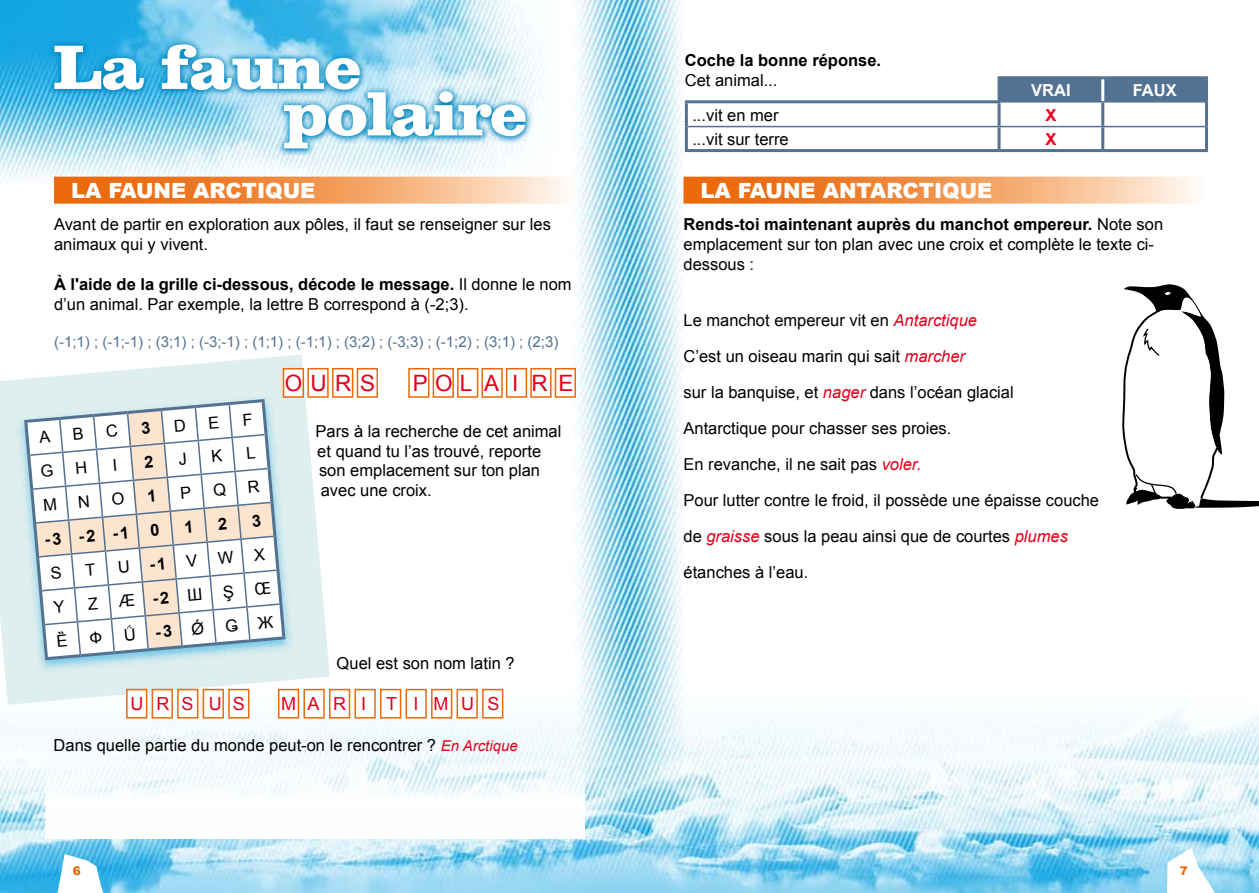
<style>
.page{position:relative;width:1259px;height:893px;background:#fff}
.page>*{position:absolute;margin:0;border:0;box-sizing:border-box;transform-origin:0 0}
.t1{font:60px/46.5px "Clarendon";color:#fff}
.t2{font:22.5px "Arial";letter-spacing:.5em;color:#e2001a}
.t3{font:22.5px "Arial";letter-spacing:.375em;color:#e2001a}
.t4{font:900 21px "Arial";color:#fff}
.t5{font:18px "Arial";letter-spacing:.75em;color:#e2001a}
.t6{font:18px "Arial";letter-spacing:.73em;color:#e2001a}
.t7{font:16.5px/19.8px "Arial";color:#000}
.t8{font:700 16.5px "Arial";color:#000}
.t9{font:700 16.5px "Arial";color:#fff}
.t10{font:700 16.5px "Arial";color:#e2001a}
.t11{font:15px "Arial";color:#537190}
.t12{font:900 12px "Arial";color:#eb690b}
.s1{font-weight:700}
.s2{font-style:italic;font-size:15px;color:#e2001a}
.s3{font-style:italic;color:#e2001a}
</style>
<div class="page">
<img style="left:0;top:0;width:1259px;height:893px">
<svg style="left:0;top:355px;width:330px;height:350px;fill:#dfeeee"></svg>
<svg style="left:54px;top:854px;width:56px;height:39px"></svg>
<svg style="left:1164px;top:848px;width:51px;height:45px"></svg>
<svg style="left:54px;top:177px;width:521px;height:27px;background:#f39f61"></svg>
<svg style="left:683px;top:177px;width:521px;height:27px;background:#f3a062"></svg>
<svg style="left:47px;top:37px;width:486px;height:119px;background:#78c4e3"></svg>
<div style="left:283px;top:368px;width:21px;height:30px;background:#fff;border:2px solid #eb690b"></div>
<div style="left:307px;top:368px;width:22px;height:30px;background:#fff;border:2px solid #eb690b"></div>
<div style="left:332px;top:368px;width:21px;height:30px;background:#fff;border:2px solid #eb690b"></div>
<div style="left:357px;top:368px;width:21px;height:30px;background:#fff;border:2px solid #eb690b"></div>
<div style="left:408px;top:368px;width:21px;height:30px;background:#fff;border:2px solid #eb690b"></div>
<div style="left:433px;top:368px;width:21px;height:30px;background:#fff;border:2px solid #eb690b"></div>
<div style="left:457px;top:368px;width:21px;height:30px;background:#fff;border:2px solid #eb690b"></div>
<div style="left:481px;top:368px;width:22px;height:30px;background:#fff;border:2px solid #eb690b"></div>
<div style="left:506px;top:368px;width:21px;height:30px;background:#fff;border:2px solid #eb690b"></div>
<div style="left:530px;top:368px;width:21px;height:30px;background:#fff;border:2px solid #eb690b"></div>
<div style="left:555px;top:368px;width:21px;height:30px;background:#fff;border:2px solid #eb690b"></div>
<div style="left:685px;top:76px;width:523px;height:76px;background:#fff"></div>
<div style="left:1000px;top:79px;width:205px;height:22px;background:#537190"></div>
<hr style="left:997px;top:76px;width:105px;height:3px;background:#537190">
<hr style="left:1102px;top:76px;width:106px;height:3px;background:#537190">
<hr style="left:1205px;top:79px;width:3px;height:23px;background:#537190">
<hr style="left:997px;top:103px;width:3px;height:23px;background:#537190">
<hr style="left:1101px;top:103px;width:3px;height:23px;background:#537190">
<hr style="left:997px;top:127px;width:3px;height:22px;background:#537190">
<hr style="left:1101px;top:127px;width:3px;height:22px;background:#537190">
<hr style="left:1000px;top:101px;width:102px;height:2px;background:#537190">
<hr style="left:1102px;top:101px;width:103px;height:2px;background:#537190">
<hr style="left:688px;top:126px;width:311px;height:1px;background:#537190">
<hr style="left:999px;top:126px;width:103px;height:1px;background:#537190">
<hr style="left:1102px;top:126px;width:103px;height:1px;background:#537190">
<hr style="left:997px;top:79px;width:3px;height:21px;background:#537190">
<hr style="left:685px;top:100px;width:315px;height:3px;background:#537190">
<hr style="left:685px;top:103px;width:3px;height:24px;background:#537190">
<hr style="left:1205px;top:102px;width:3px;height:25px;background:#537190">
<hr style="left:685px;top:127px;width:3px;height:22px;background:#537190">
<hr style="left:1205px;top:127px;width:3px;height:22px;background:#537190">
<hr style="left:685px;top:149px;width:314px;height:3px;background:#537190">
<hr style="left:999px;top:149px;width:103px;height:3px;background:#537190">
<hr style="left:1102px;top:149px;width:106px;height:3px;background:#537190">
<hr style="left:1101px;top:79px;width:3px;height:22px;background:#fff">
<svg style="left:45px;top:731px;width:539px;height:108px"></svg>
<div style="left:16px;top:395px;width:277px;height:278px;background:#009ee0;opacity:.5"></div>
<div style="left:126px;top:689px;width:21px;height:29px;background:#fff;border:2px solid #eb690b"></div>
<div style="left:303px;top:689px;width:22px;height:29px;background:#fff;border:2px solid #eb690b"></div>
<div style="left:152px;top:689px;width:21px;height:29px;background:#fff;border:2px solid #eb690b"></div>
<div style="left:329px;top:689px;width:21px;height:29px;background:#fff;border:2px solid #eb690b"></div>
<div style="left:177px;top:689px;width:21px;height:29px;background:#fff;border:2px solid #eb690b"></div>
<div style="left:354px;top:689px;width:22px;height:29px;background:#fff;border:2px solid #eb690b"></div>
<div style="left:203px;top:689px;width:21px;height:29px;background:#fff;border:2px solid #eb690b"></div>
<div style="left:380px;top:689px;width:21px;height:29px;background:#fff;border:2px solid #eb690b"></div>
<div style="left:228px;top:689px;width:21px;height:29px;background:#fff;border:2px solid #eb690b"></div>
<div style="left:405px;top:689px;width:22px;height:29px;background:#fff;border:2px solid #eb690b"></div>
<div style="left:431px;top:689px;width:21px;height:29px;background:#fff;border:2px solid #eb690b"></div>
<div style="left:278px;top:689px;width:21px;height:29px;background:#fff;border:2px solid #eb690b"></div>
<div style="left:456px;top:689px;width:22px;height:29px;background:#fff;border:2px solid #eb690b"></div>
<div style="left:482px;top:689px;width:21px;height:29px;background:#fff;border:2px solid #eb690b"></div>
<svg style="left:1122px;top:284px;width:137px;height:226px"></svg>
<svg style="left:21px;top:397px;width:267px;height:265px"></svg>
<h1 class="t1" style="left:284px;top:43px;width:244px;text-indent:-230px">La faune polaire</h1>
<p class="t4" style="left:71px;top:175px;width:246px">LA FAUNE ARCTIQUE</p>
<p class="t7" style="left:54px;top:215px;width:498px">Avant de partir en exploration aux pôles, il faut se renseigner sur les animaux qui y vivent.</p>
<p class="t7" style="left:54px;top:274px;width:519px"><span class="s1">À l'aide de la grille ci-dessous, décode le message.</span> Il donne le nom d’un animal. Par exemple, la lettre B correspond à (-2;3).</p>
<p class="t11" style="left:54px;top:332px;width:506px">(-1;1) ; (-1;-1) ; (3;1) ; (-3;-1) ; (1;1) ; (-1;1) ; (3;2) ; (-3;3) ; (-1;2) ; (3;1) ; (2;3)</p>
<h2 class="t3" style="left:285px;top:369px;width:92px">OURS</h2>
<h2 class="t2" style="left:413px;top:369px;width:162px">POLAIRE</h2>
<p class="t8" style="left:44px;top:528px;width:86px;rotate:-5deg">-3 -2 -1</p>
<p class="t7" style="left:117px;top:558px;width:81px;rotate:-5deg">U<span class="s1">-1</span>V</p>
<p class="t7" style="left:118px;top:592px;width:85px;rotate:-5deg">Æ<span class="s1">-2</span>Ш</p>
<p class="t7" style="left:315px;top:421px;width:247px">Pars à la recherche de cet animal et quand tu l’as trouvé, reporte son emplacement sur ton plan avec une croix.</p>
<p class="t7" style="left:337px;top:653px;width:179px">Quel est son nom latin ?</p>
<p class="t6" style="left:130px;top:692px;width:116px">URS US</p>
<p class="t5" style="left:281px;top:692px;width:220px">MARI TIMUS</p>
<p class="t7" style="left:54px;top:736px;width:466px">Dans quelle partie du monde peut-on le rencontrer ? <span class="s2">En Arctique</span></p>
<p class="t8" style="left:685px;top:49px;width:198px">Coche la bonne réponse.</p>
<p class="t7" style="left:685px;top:70px;width:94px">Cet animal...</p>
<p class="t9" style="left:1031px;top:79px;width:41px">VRAI</p>
<p class="t9" style="left:1132px;top:79px;width:46px">FAUX</p>
<p class="t7" style="left:692px;top:105px;width:88px">...vit en mer</p>
<p class="t10" style="left:1045px;top:104px;width:13px">X</p>
<p class="t7" style="left:692px;top:129px;width:98px">...vit sur terre</p>
<p class="t10" style="left:1045px;top:128px;width:13px">X</p>
<p class="t4" style="left:700px;top:175px;width:293px">LA FAUNE ANTARCTIQUE</p>
<p class="t7" style="left:683px;top:215px;width:481px"><span class="s1">Rends-toi maintenant auprès du manchot empereur.</span> Note son emplacement sur ton plan avec une croix et complète le texte ci&shy;dessous :</p>
<p class="t7" style="left:683px;top:302px;width:417px;line-height:36px">Le manchot empereur vit en <span class="s3">Antarctique<br></span>C’est un oiseau marin qui sait <span class="s3">marcher<br></span>sur la banquise, et <span class="s3">nager</span> dans l’océan glacial Antarctique pour chasser ses proies.<br>En revanche, il ne sait pas <span class="s3">voler.<br></span>Pour lutter contre le froid, il possède une épaisse couche de <span class="s3">graisse</span> sous la peau ainsi que de courtes <span class="s3">plumes </span>étanches à l’eau.</p>
<p class="t12" style="left:73px;top:862px;width:10px">6</p>
<p class="t12" style="left:1179px;top:862px;width:10px">7</p>
</div>
